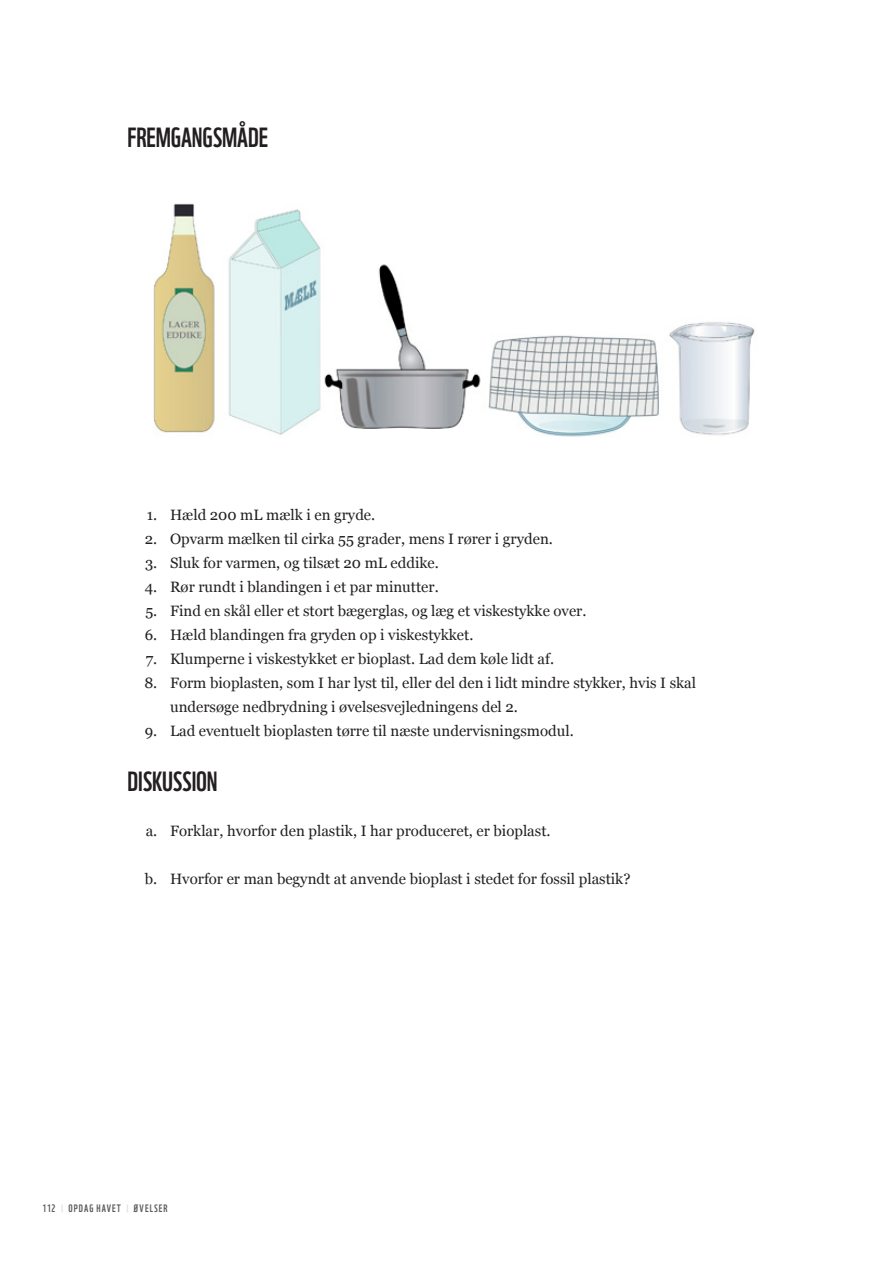
<style>
.page{position:relative;width:893px;height:1263px;background:#fff}
.page>*{position:absolute;margin:0;border:0;box-sizing:border-box;transform-origin:0 0}
.t1{font:27px "WWF";letter-spacing:-.005em;color:#231f20}
.t2{font:15px/24px "Georgia";color:#231f20}
.t3{font:10.5px "WWF";letter-spacing:.1em;color:#58595b}
.s1{font-size:9px;color:#dadbdd}
</style>
<div class="page">
<img style="left:153px;top:203px;width:602px;height:234px">
<h1 class="t1" style="left:128px;top:116px;width:142px">FREMGANGSMÅDE</h1>
<p class="t2" style="left:147px;top:502px;width:230px">1. Hæld 200 mL mælk i en gryde.</p>
<p class="t2" style="left:145px;top:526px;width:409px">2. Opvarm mælken til cirka 55 grader, mens I rører i gryden.</p>
<p class="t2" style="left:145px;top:550px;width:295px">3. Sluk for varmen, og tilsæt 20 mL eddike.</p>
<p class="t2" style="left:145px;top:574px;width:295px">4. Rør rundt i blandingen i et par minutter.</p>
<p class="t2" style="left:145px;top:598px;width:443px">5. Find en skål eller et stort bægerglas, og læg et viskestykke over.</p>
<p class="t2" style="left:145px;top:622px;width:330px">6. Hæld blandingen fra gryden op i viskestykket.</p>
<p class="t2" style="left:146px;top:646px;width:410px">7. Klumperne i viskestykket er bioplast. Lad dem køle lidt af.</p>
<p class="t2" style="left:170px;top:670px;width:527px;text-indent:-26px">8. Form bioplasten, som I har lyst til, eller del den i lidt mindre stykker, hvis I skal undersøge nedbrydning i øvelsesvejledningens del 2.</p>
<p class="t2" style="left:145px;top:718px;width:431px">9. Lad eventuelt bioplasten tørre til næste undervisningsmodul.</p>
<h1 class="t1" style="left:128px;top:760px;width:92px">DISKUSSION</h1>
<p class="t2" style="left:146px;top:818px;width:406px">a. Forklar, hvorfor den plastik, I har produceret, er bioplast.</p>
<p class="t2" style="left:145px;top:866px;width:487px">b. Hvorfor er man begyndt at anvende bioplast i stedet for fossil plastik?</p>
<p class="t3" style="left:134px;top:1200px;width:35px">ØVELSER</p>
<p class="t3" style="left:42px;top:1200px;width:122px">112 <span class="s1">|</span> OPDAG HAVET <span class="s1">|</span> ØVELSER</p>
<p class="t3" style="left:43px;top:1200px;width:83px">40 <span class="s1">|</span> OPDAG HAVET <span class="s1">|</span></p>
</div>
